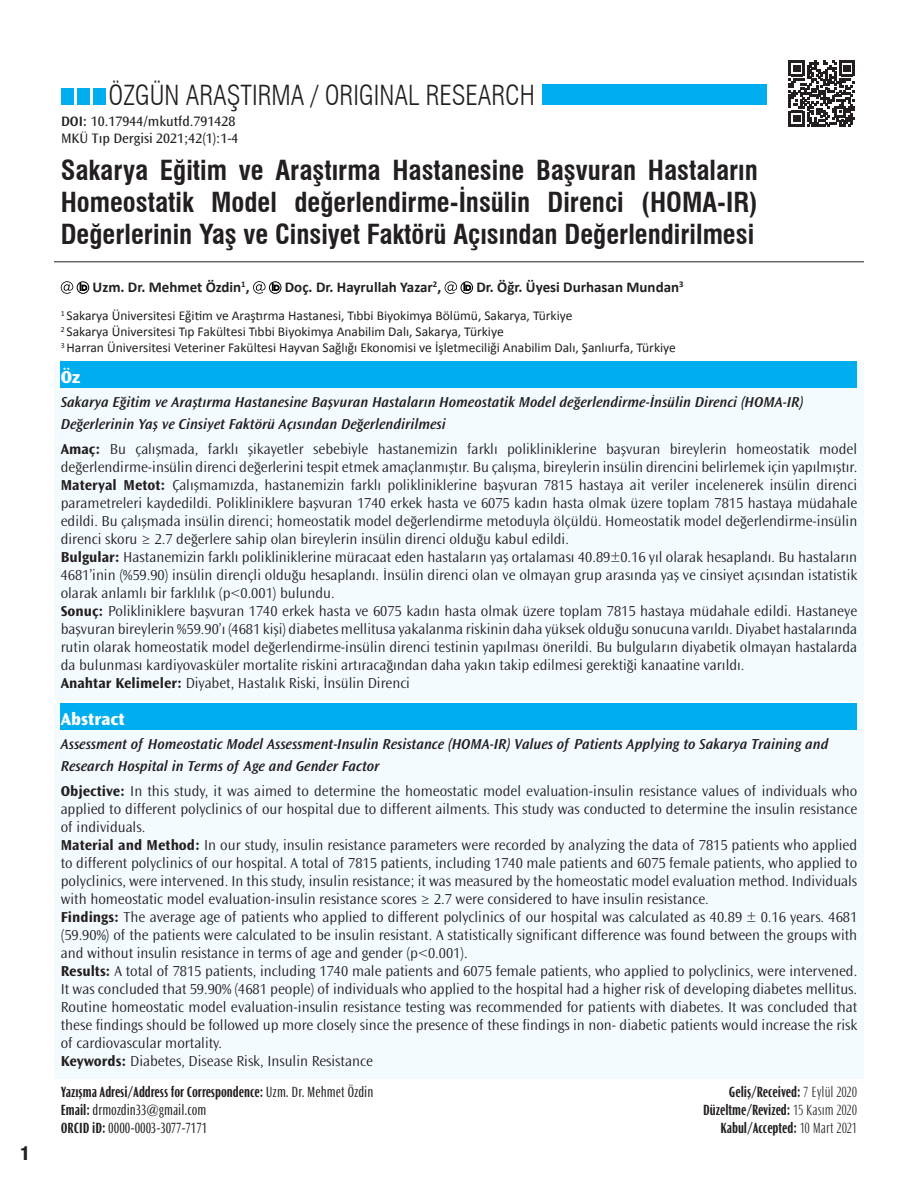
<style>
.page{position:relative;width:918px;height:1188px;background:#fff}
.page>*{position:absolute;margin:0;border:0;box-sizing:border-box;transform-origin:0 0}
.Makale_Ana_Başlık_TR{font:700 condensed 27px/32.4px "Swiss 721 BT";color:#231f20;text-align:justify}
.t1{font:300 condensed 27px "Swiss 721 BT";color:#231f20}
.Abstract-EN{font:800 18px "Ocean Sans MT Pro";color:#fff}
.Öz-TR{font:800 18px "Ocean Sans MT Pro";color:#fff}
.t2{font:900 condensed 18px "Swiss 721 BT";color:#231f20}
.Özet_Metin_TR{font:300 15px/18px "Ocean Sans MT Pro";color:#231f20;text-align:justify}
.Özetin_Başlığı-TR{font:italic 600 15px/21.6px "Ocean Sans MT Pro";color:#231f20}
.Özetin_Başlığı-EN{font:italic 600 15px/21.6px "Ocean Sans MT Pro";color:#231f20}
.Geliş_Kabul_Tarihi{font:700 condensed 15px "Ocean Sans MT Pro";color:#231f20}
.Yazar_İsimleri-TR{font:700 15px "Calibri";color:#231f20}
.Yazışma_Adresi{font:700 condensed 15px "Ocean Sans MT Pro";color:#231f20}
.Yazışma_Adresi-2{font:condensed 15px "Ocean Sans MT Pro";color:#231f20}
.Özet_Metin-EN{font:300 15px "Ocean Sans MT Pro";color:#231f20}
.DOI_url{font:14.25px "Ocean Sans Std";color:#231f20}
.DOI{font:14.25px "Ocean Sans Std";color:#231f20}
.Yazarın_Kurumu-TR{font:13.5px "Calibri";color:#231f20}
.s1{font-weight:600}
.s2{font-weight:700}
.s3{font-weight:400}
.s4{font-weight:300}
</style>
<div class="page">
<hr style="left:54px;top:261px;width:810px;height:1px;background:#231f20">
<svg style="left:61px;top:281px;width:12px;height:13px"></svg>
<div style="left:77px;top:281px;width:12px;height:13px;border:1px solid #000;border-radius:50%"></div>
<svg style="left:80px;top:284px;width:7px;height:7px"></svg>
<svg style="left:253px;top:281px;width:13px;height:13px"></svg>
<div style="left:269px;top:281px;width:12px;height:13px;border:1px solid #000;border-radius:50%"></div>
<svg style="left:272px;top:284px;width:7px;height:7px"></svg>
<svg style="left:445px;top:281px;width:12px;height:13px"></svg>
<div style="left:461px;top:281px;width:12px;height:13px;border:1px solid #000;border-radius:50%"></div>
<svg style="left:464px;top:284px;width:7px;height:7px"></svg>
<div style="left:54px;top:363px;width:810px;height:338px;background:#f3fbfe"></div>
<div style="left:61px;top:361px;width:796px;height:27px;background:#00aeef"></div>
<div style="left:54px;top:705px;width:810px;height:374px;background:#f3fbfe"></div>
<div style="left:61px;top:703px;width:796px;height:27px;background:#00aeef"></div>
<div style="left:93px;top:88px;width:12px;height:17px;background:#00aeef"></div>
<div style="left:542px;top:85px;width:225px;height:20px;background:#00aeef"></div>
<div style="left:77px;top:88px;width:12px;height:17px;background:#00aeef"></div>
<div style="left:61px;top:88px;width:13px;height:17px;background:#00aeef"></div>
<svg style="left:789px;top:60px;width:66px;height:67px"></svg>
<p class="t2" style="left:20px;top:1143px;width:11px">1</p>
<h1 class="t1" style="left:109px;top:79px;width:428px">ÖZGÜN ARAŞTIRMA / ORIGINAL RESEARCH</h1>
<p class="DOI" style="left:61px;top:113px;width:176px"><span class="s1">DOI:</span> 10.17944/mkutfd.791428</p>
<p class="DOI_url" style="left:61px;top:130px;width:179px">MKÜ Tıp Dergisi 2021;42(1):1-4</p>
<p class="Makale_Ana_Başlık_TR" style="left:61px;top:154px;width:699px">Sakarya Eğitim ve Araştırma Hastanesine Başvuran Hastaların Homeostatik Model değerlendirme-İnsülin Direnci (HOMA‑IR)<br>Değerlerinin Yaş ve Cinsiyet Faktörü Açısından Değerlendirilmesi</p>
<p class="Yazar_İsimleri-TR" style="left:93px;top:276px;width:159px">Uzm. Dr. Mehmet Özdin<sup>1</sup>,</p>
<p class="Yazar_İsimleri-TR" style="left:285px;top:276px;width:158px">Doç. Dr. Hayrullah Yazar<sup>2</sup>,</p>
<p class="Yazar_İsimleri-TR" style="left:476px;top:276px;width:209px">Dr. Öğr. Üyesi Durhasan Mundan<sup>3</sup></p>
<p class="Yazarın_Kurumu-TR" style="left:61px;top:306px;width:513px"><sup>1</sup> Sakarya Üniversitesi Eğitim ve Araştırma Hastanesi, Tıbbi Biyokimya Bölümü, Sakarya, Türkiye</p>
<p class="Yazarın_Kurumu-TR" style="left:61px;top:322px;width:444px"><sup>2</sup> Sakarya Üniversitesi Tıp Fakültesi Tıbbi Biyokimya Anabilim Dalı, Sakarya, Türkiye</p>
<p class="Yazarın_Kurumu-TR" style="left:61px;top:339px;width:617px"><sup>3</sup> Harran Üniversitesi Veteriner Fakültesi Hayvan Sağlığı Ekonomisi ve İşletmeciliği Anabilim Dalı, Şanlıurfa, Türkiye</p>
<p class="Öz-TR" style="left:61px;top:366px;width:21px">Öz</p>
<p class="Özetin_Başlığı-TR" style="left:61px;top:391px;width:744px">Sakarya Eğitim ve Araştırma Hastanesine Başvuran Hastaların Homeostatik Model değerlendirme-İnsülin Direnci (HOMA‑IR)<br>Değerlerinin Yaş ve Cinsiyet Faktörü Açısından Değerlendirilmesi</p>
<p class="Özet_Metin_TR" style="left:61px;top:440px;width:798px"><span class="s2">Amaç:</span> Bu çalışmada, farklı şikayetler sebebiyle hastanemizin farklı polikliniklerine başvuran bireylerin homeostatik model değerlendirme-insülin direnci değerlerini tespit etmek amaçlanmıştır. Bu çalışma, bireylerin insülin direncini belirlemek için yapılmıştır.</p>
<p class="Özet_Metin_TR" style="left:61px;top:476px;width:798px"><span class="s2">Materyal Metot:</span> Çalışmamızda, hastanemizin farklı polikliniklerine başvuran 7815 hastaya ait veriler incelenerek insülin direnci parametreleri kaydedildi. Polikliniklere başvuran 1740 erkek hasta ve 6075 kadın hasta olmak üzere toplam 7815 hastaya müdahale edildi. Bu çalışmada insülin direnci; homeostatik model değerlendirme metoduyla ölçüldü. Homeostatik model değerlendirme-insülin direnci skoru ≥ 2.7 değerlere sahip olan bireylerin insülin direnci olduğu kabul edildi.</p>
<p class="Özet_Metin_TR" style="left:61px;top:548px;width:798px"><span class="s2">Bulgular:</span> Hastanemizin farklı polikliniklerine müracaat eden hastaların yaş ortalaması 40.89±0.16 yıl olarak hesaplandı. Bu hastaların 4681’inin (%59.90) insülin dirençli olduğu hesaplandı. İnsülin direnci olan ve olmayan grup arasında yaş ve cinsiyet açısından istatistik olarak anlamlı bir farklılık (p&lt;0.001) bulundu.</p>
<p class="Özet_Metin_TR" style="left:61px;top:602px;width:798px"><span class="s2">Sonuç:</span> Polikliniklere başvuran 1740 erkek hasta ve 6075 kadın hasta olmak üzere toplam 7815 hastaya müdahale edildi. Hastaneye başvuran bireylerin %59.90’ı (4681 kişi) diabetes mellitusa yakalanma riskinin daha yüksek olduğu sonucuna varıldı. Diyabet hastalarında rutin olarak homeostatik model değerlendirme-insülin direnci testinin yapılması önerildi. Bu bulguların diyabetik olmayan hastalarda da bulunması kardiyovasküler mortalite riskini artıracağından daha yakın takip edilmesi gerektiği kanaatine varıldı.</p>
<p class="Özet_Metin_TR" style="left:61px;top:674px;width:351px"><span class="s2">Anahtar Kelimeler:</span> Diyabet, Hastalık Riski, İnsülin Direnci</p>
<p class="Abstract-EN" style="left:61px;top:708px;width:66px">Abstract</p>
<p class="Özetin_Başlığı-EN" style="left:61px;top:733px;width:769px">Assessment of Homeostatic Model Assessment-Insulin Resistance (HOMA-IR) Values of Patients Applying to Sakarya Training and<br>Research Hospital in Terms of Age and Gender Factor</p>
<p class="Özet_Metin_TR" style="left:61px;top:782px;width:798px"><span class="s2">Objective:</span> In this study, it was aimed to determine the homeostatic model evaluation-insulin resistance values of individuals who applied to different polyclinics of our hospital due to different ailments. This study was conducted to determine the insulin resistance of individuals.</p>
<p class="Özet_Metin_TR" style="left:61px;top:836px;width:798px"><span class="s2">Material and Method:</span> In our study, insulin resistance parameters were recorded by analyzing the data of 7815 patients who applied to different polyclinics of our hospital. A total of 7815 patients, including 1740 male patients and 6075 female patients, who applied to polyclinics, were intervened. In this study, insulin resistance; it was measured by the homeostatic model evaluation method. Individuals with homeostatic model evaluation-insulin resistance scores ≥ 2.7 were considered to have insulin resistance.</p>
<p class="Özet_Metin_TR" style="left:61px;top:908px;width:798px"><span class="s2">Findings:</span> The average age of patients who applied to different polyclinics of our hospital was calculated as 40.89 ± 0.16 years. 4681 (59.90%) of the patients were calculated to be insulin resistant. A statistically significant difference was found between the groups with and without insulin resistance in terms of age and gender (p&lt;0.001).</p>
<p class="Özet_Metin_TR" style="left:61px;top:962px;width:798px"><span class="s2">Results:</span> A total of 7815 patients, including 1740 male patients and 6075 female patients, who applied to polyclinics, were intervened.<br>It was concluded that 59.90% (4681 people) of individuals who applied to the hospital had a higher risk of developing diabetes mellitus.<br>Routine homeostatic model evaluation-insulin resistance testing was recommended for patients with diabetes. It was concluded that these findings should be followed up more closely since the presence of these findings in non- diabetic patients would increase the risk of cardiovascular mortality.</p>
<p class="Özet_Metin-EN" style="left:61px;top:1052px;width:314px"><span class="s2">Keywords:</span> Diabetes, Disease Risk, Insulin Resistance</p>
<p class="Yazışma_Adresi" style="left:61px;top:1083px;width:314px">Yazışma Adresi/Address for Correspondence: <span class="s3">Uzm. Dr. Mehmet Özdin</span></p>
<p class="Yazışma_Adresi-2" style="left:61px;top:1101px;width:147px"><span class="s2">Email:</span> drmozdin33@gmail.com</p>
<p class="Yazışma_Adresi-2" style="left:61px;top:1119px;width:148px"><span class="s2">ORCID iD:</span> 0000-0003-3077-7171</p>
<p class="Geliş_Kabul_Tarihi" style="left:729px;top:1083px;width:130px">Geliş/Received: <span class="s4">7 Eylül 2020</span></p>
<p class="Geliş_Kabul_Tarihi" style="left:703px;top:1101px;width:156px">Düzeltme/Revized: <span class="s4">15 Kasım 2020</span></p>
<p class="Geliş_Kabul_Tarihi" style="left:720px;top:1119px;width:138px">Kabul/Accepted: <span class="s4">10 Mart 2021</span></p>
</div>
